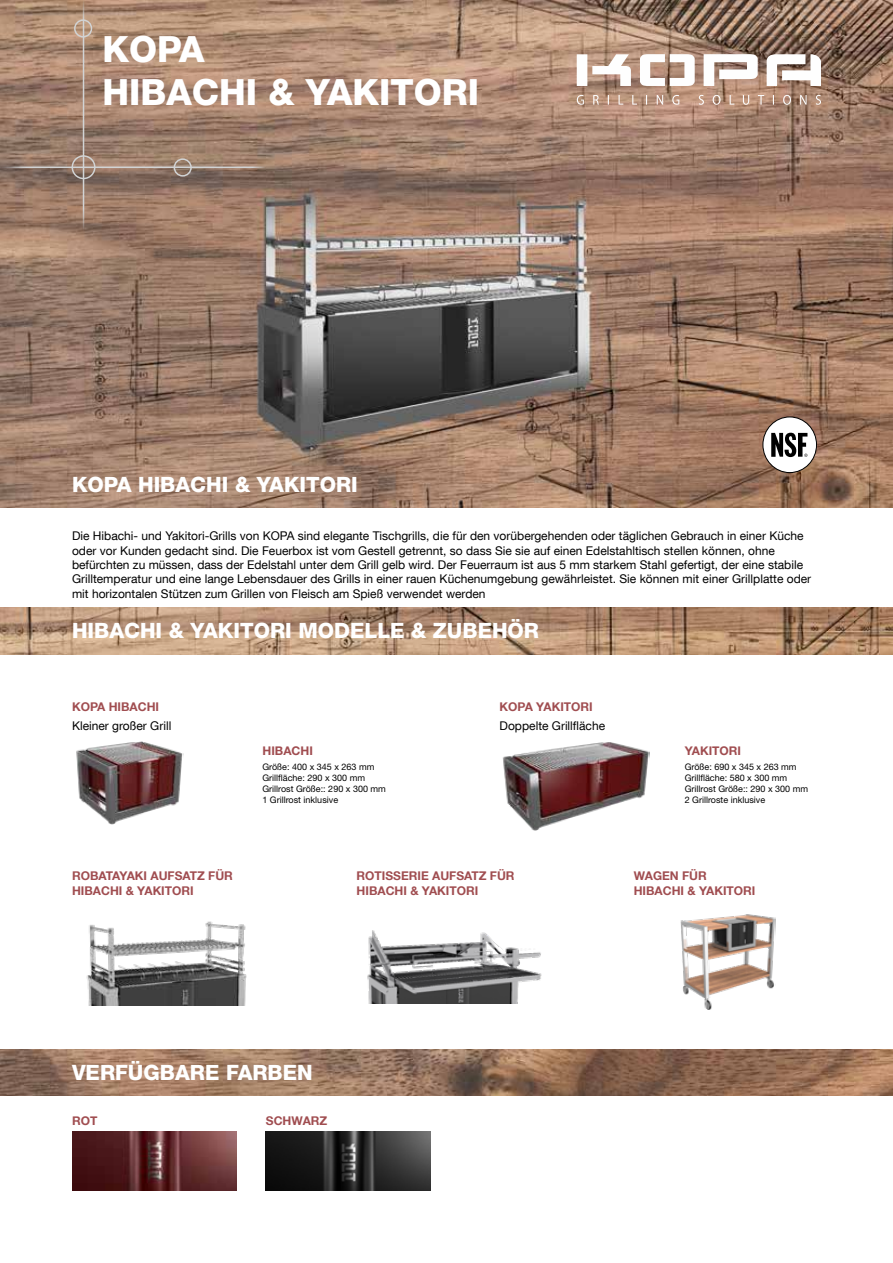
<style>
.page{position:relative;width:893px;height:1263px;background:#fff}
.page>*{position:absolute;margin:0;border:0;box-sizing:border-box;transform-origin:0 0}
.t1{font:800 36px/43.2px "Helvetica Neue LT Com";color:#fff}
.t2{font:800 21px "Helvetica Neue LT Com";color:#fff}
.t3{font:12px/14.4px "Helvetica Neue LT Com";color:#000}
.t4{font:700 12px/14.7px "Helvetica Neue LT Com";color:#a04d50}
.t5{font:700 12px "Helvetica Neue LT Std";color:#a04d50}
.t6{font:9px/10.8px "Helvetica Neue LT Std";color:#000}
</style>
<div class="page">
<img style="left:0;top:0;width:893px;height:507px">
<img style="left:0;top:1049px;width:893px;height:47px">
<img style="left:0;top:608px;width:893px;height:46px">
<img style="left:72px;top:1131px;width:165px;height:60px">
<img style="left:266px;top:1132px;width:165px;height:59px">
<img style="left:76px;top:741px;width:108px;height:84px">
<img style="left:502px;top:742px;width:148px;height:89px">
<img style="left:367px;top:930px;width:175px;height:73px">
<img style="left:86px;top:921px;width:161px;height:84px">
<img style="left:680px;top:914px;width:96px;height:96px">
<svg style="left:523px;top:0;width:352px;height:154px;background:#a98b79"></svg>
<hr style="left:0;top:166px;width:266px;height:2px;background:#d1d3d4">
<div style="left:72px;top:155px;width:24px;height:24px;border:2px solid #d1d3d4;border-radius:50%"></div>
<hr style="left:83px;top:0;width:1px;height:233px;background:#d1d3d4">
<div style="left:74px;top:19px;width:18px;height:19px;border:2px solid #d1d3d4;border-radius:50%"></div>
<div style="left:174px;top:158px;width:18px;height:19px;border:2px solid #d1d3d4;border-radius:50%"></div>
<div style="left:763px;top:417px;width:53px;height:56px;background:#fff;border-radius:50%"></div>
<div style="left:762px;top:417px;width:55px;height:56px;border:1px solid #000;border-radius:50%"></div>
<svg style="left:771px;top:433px;width:36px;height:24px"></svg>
<h1 class="t1" style="left:102px;top:28px;width:378px">KOPA<br>HIBACHI &amp; YAKITORI</h1>
<h2 class="t2" style="left:72px;top:472px;width:287px">KOPA HIBACHI &amp; YAKITORI</h2>
<p class="t3" style="left:72px;top:528px;width:741px">Die Hibachi- und Yakitori-Grills von KOPA sind elegante Tischgrills, die für den vorübergehenden oder täglichen Gebrauch in einer Küche oder vor Kunden gedacht sind. Die Feuerbox ist vom Gestell getrennt, so dass Sie sie auf einen Edelstahltisch stellen können, ohne befürchten zu müssen, dass der Edelstahl unter dem Grill gelb wird. Der Feuerraum ist aus 5 mm starkem Stahl gefertigt, der eine stabile Grilltemperatur und eine lange Lebensdauer des Grills in einer rauen Küchenumgebung gewährleistet. Sie können mit einer Grillplatte oder mit horizontalen Stützen zum Grillen von Fleisch am Spieß verwendet werden</p>
<h2 class="t2" style="left:72px;top:618px;width:469px">HIBACHI &amp; YAKITORI MODELLE &amp; ZUBEHÖR</h2>
<p class="t4" style="left:72px;top:699px;width:89px">KOPA HIBACHI</p>
<p class="t3" style="left:72px;top:718px;width:101px">Kleiner großer Grill</p>
<p class="t5" style="left:262px;top:743px;width:52px">HIBACHI</p>
<p class="t6" style="left:262px;top:762px;width:125px">Größe: 400 x 345 x 263 mm<br>Grillfläche: 290 x 300 mm<br>Grillrost Größe:: 290 x 300 mm<br>1 Grillrost inklusive</p>
<p class="t4" style="left:500px;top:699px;width:95px">KOPA YAKITORI</p>
<p class="t3" style="left:500px;top:718px;width:107px">Doppelte Grillfläche</p>
<p class="t5" style="left:685px;top:743px;width:58px">YAKITORI</p>
<p class="t6" style="left:685px;top:762px;width:125px">Größe: 690 x 345 x 263 mm<br>Grillfläche: 580 x 300 mm<br>Grillrost Größe:: 290 x 300 mm<br>2 Grillroste inklusive</p>
<p class="t4" style="left:72px;top:868px;width:162px">ROBATAYAKI AUFSATZ FÜR<br>HIBACHI &amp; YAKITORI</p>
<p class="t4" style="left:634px;top:868px;width:123px">WAGEN FÜR<br>HIBACHI &amp; YAKITORI</p>
<p class="t4" style="left:357px;top:868px;width:160px">ROTISSERIE AUFSATZ FÜR<br>HIBACHI &amp; YAKITORI</p>
<h2 class="t2" style="left:72px;top:1060px;width:242px">VERFÜGBARE FARBEN</h2>
<p class="t5" style="left:72px;top:1113px;width:27px">ROT</p>
<p class="t4" style="left:266px;top:1113px;width:63px">SCHWARZ</p>
</div>
